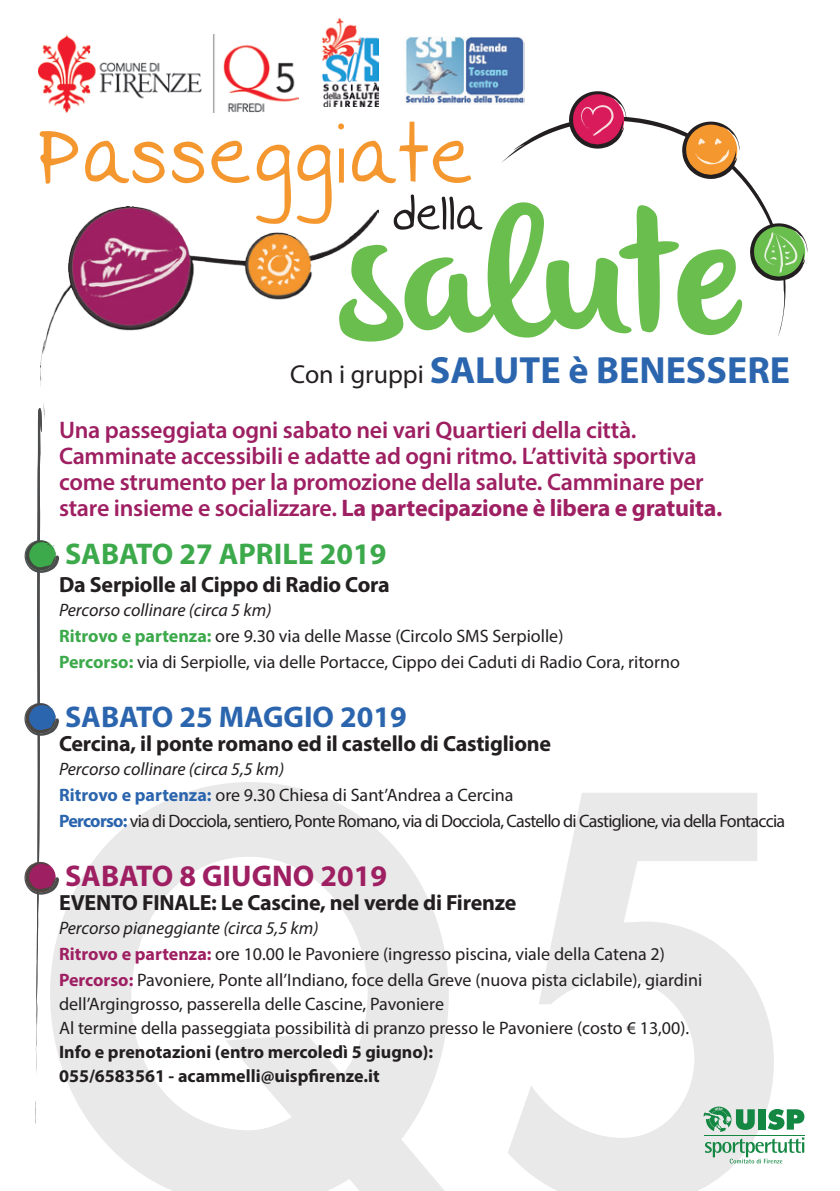
<style>
.page{position:relative;width:840px;height:1191px;background:#fff}
.page>*{position:absolute;margin:0;border:0;box-sizing:border-box;transform-origin:0 0}
.t1{font:800 534px "Futura Std";color:#231f20}
.t2{font:700 38px "Myriad Pro";color:#2b65ae}
.t3{font:700 30px "Myriad Pro";color:#2b65ae}
.t4{font:700 30px "Myriad Pro";color:#3ca94b}
.t5{font:700 30px "Myriad Pro";color:#9e1f62}
.t6{font:600 24px/26px "Myriad Pro";letter-spacing:-.01em;color:#9e1f62}
.t7{font:700 22px "Myriad Pro";letter-spacing:-.01em;color:#231f20}
.t8{font:18px/26px "Myriad Pro";color:#231f20}
.t9{font:18px/26px "Myriad Pro";letter-spacing:-.04em;color:#231f20}
.t10{font:700 18px/24px "Myriad Pro";color:#231f20}
.s1{font-weight:400;font-size:26px;color:#231f20}
.s2{font-weight:700}
.s3{font-style:italic}
.s4{font-weight:700;color:#3ca94b}
.s5{font-weight:700;color:#2b65ae}
.s6{font-weight:700;color:#9e1f62}
</style>
<div class="page">
<img style="left:405px;top:36px;width:119px;height:68px">
<img style="left:322px;top:18px;width:56px;height:89px">
<hr style="left:704px;top:1134px;width:100px;height:1px;background:#148743">
<div style="left:757px;top:1109px;width:8px;height:20px;background:#148743"></div>
<svg style="left:768px;top:1109px;width:36px;height:21px"></svg>
<svg style="left:705px;top:1137px;width:98px;height:26px"></svg>
<svg style="left:703px;top:1106px;width:51px;height:25px"></svg>
<svg style="left:378px;top:206px;width:155px;height:136px"></svg>
<img style="left:41px;top:224px;width:337px;height:184px">
<svg style="left:35px;top:1100px;width:1px;height:23px"></svg>
<svg style="left:40px;top:122px;width:431px;height:102px"></svg>
<svg style="left:500px;top:116px;width:286px;height:221px"></svg>
<svg style="left:568px;top:91px;width:58px;height:58px"></svg>
<svg style="left:681px;top:122px;width:58px;height:57px"></svg>
<svg style="left:749px;top:223px;width:57px;height:58px"></svg>
<img style="left:39px;top:34px;width:259px;height:78px">
<svg style="left:24px;top:408px;width:35px;height:665px"></svg>
<h2 class="t2" style="left:290px;top:345px;width:501px"><span class="s1">Con i gruppi</span> SALUTE è BENESSERE</h2>
<p class="t6" style="left:59px;top:416px;width:664px">Una passeggiata ogni sabato nei vari Quartieri della città.<br>Camminate accessibili e adatte ad ogni ritmo. L’attività sportiva come strumento per la promozione della salute. Camminare per stare insieme e socializzare. <span class="s2">La partecipazione è libera e gratuita.</span></p>
<h3 class="t4" style="left:65px;top:534px;width:323px">SABATO 27 APRILE 2019</h3>
<p class="t7" style="left:59px;top:570px;width:332px">Da Serpiolle al Cippo di Radio Cora</p>
<p class="t8" style="left:59px;top:597px;width:622px"><span class="s3">Percorso collinare (circa 5 km)<br></span><span class="s4">Ritrovo e partenza:</span> ore 9.30 via delle Masse (Circolo SMS Serpiolle)<br><span class="s4">Percorso:</span> via di Serpiolle, via delle Portacce, Cippo dei Caduti di Radio Cora, ritorno</p>
<h3 class="t3" style="left:65px;top:697px;width:343px">SABATO 25 MAGGIO 2019</h3>
<p class="t7" style="left:59px;top:729px;width:493px">Cercina, il ponte romano ed il castello di Castiglione</p>
<p class="t9" style="left:59px;top:755px;width:727px"><span class="s3">Percorso collinare (circa 5,5 km)<br></span><span class="s5">Ritrovo e partenza:</span> ore 9.30 Chiesa di Sant’Andrea a Cercina<br><span class="s5">Percorso:</span> via di Docciola, sentiero, Ponte Romano, via di Docciola, Castello di Castiglione, via della Fontaccia</p>
<h3 class="t5" style="left:65px;top:856px;width:323px">SABATO 8 GIUGNO 2019</h3>
<p class="t7" style="left:59px;top:888px;width:458px">EVENTO FINALE: Le Cascine, nel verde di Firenze</p>
<p class="t8" style="left:59px;top:914px;width:644px"><span class="s3">Percorso pianeggiante (circa 5,5 km)<br></span><span class="s6">Ritrovo e partenza:</span> ore 10.00 le Pavoniere (ingresso piscina, viale della Catena 2)<br><span class="s6">Percorso:</span> Pavoniere, Ponte all’Indiano, foce della Greve (nuova pista ciclabile), giardini</p>
<p class="t8" style="left:59px;top:991px;width:631px;line-height:24px">dell’Argingrosso, passerella delle Cascine, Pavoniere<br>Al termine della passeggiata possibilità di pranzo presso le Pavoniere (costo € 13,00).</p>
<p class="t10" style="left:59px;top:1039px;width:375px">Info e prenotazioni (entro mercoledì 5 giugno):<br>055/6583561 - acammelli@uispfirenze.it</p>
<h1 class="t1" style="left:40px;top:660px;width:760px">Q5</h1>
</div>
